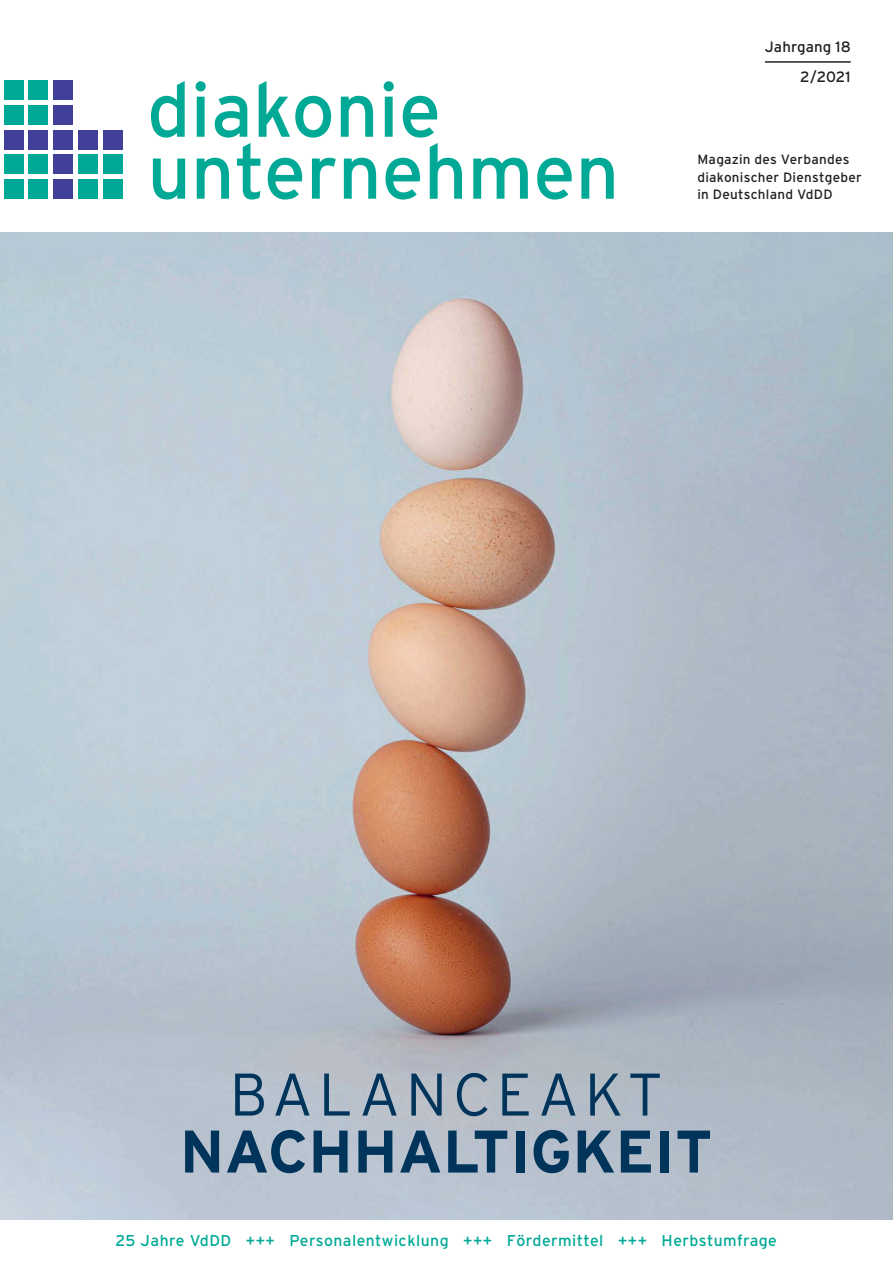
<style>
.page{position:relative;width:893px;height:1263px;background:#fff}
.page>*{position:absolute;margin:0;border:0;box-sizing:border-box;transform-origin:0 0}
.t1{font:76.5px/61.9px "Interstate";color:#00a995}
.t2{font:700 60px "Interstate";color:#00345b}
.t3{font:300 60px "Interstate";letter-spacing:.1em;color:#00345b}
.t4{font:15.75px "Interstate";letter-spacing:.03em;color:#00a995}
.t5{font:15px/30px "Interstate";letter-spacing:.01em;color:#231f20;text-align:right}
.t6{font:13.5px/17.2px "Interstate";letter-spacing:.02em;color:#231f20}
</style>
<div class="page">
<img style="left:0;top:232px;width:893px;height:988px">
<div style="left:4px;top:80px;width:20px;height:20px;background:#00a995"></div>
<div style="left:4px;top:105px;width:20px;height:20px;background:#00a995"></div>
<div style="left:4px;top:130px;width:20px;height:20px;background:#403f99"></div>
<div style="left:4px;top:155px;width:20px;height:19px;background:#00a995"></div>
<div style="left:4px;top:179px;width:20px;height:20px;background:#00a995"></div>
<div style="left:29px;top:80px;width:19px;height:20px;background:#00a995"></div>
<div style="left:29px;top:105px;width:19px;height:20px;background:#00a995"></div>
<div style="left:29px;top:130px;width:19px;height:20px;background:#403f99"></div>
<div style="left:29px;top:155px;width:19px;height:19px;background:#00a995"></div>
<div style="left:29px;top:179px;width:19px;height:20px;background:#00a995"></div>
<div style="left:53px;top:80px;width:20px;height:20px;background:#403f99"></div>
<div style="left:53px;top:105px;width:20px;height:20px;background:#403f99"></div>
<div style="left:53px;top:130px;width:20px;height:20px;background:#403f99"></div>
<div style="left:53px;top:155px;width:20px;height:19px;background:#403f99"></div>
<div style="left:53px;top:179px;width:20px;height:20px;background:#403f99"></div>
<div style="left:78px;top:130px;width:20px;height:20px;background:#403f99"></div>
<div style="left:78px;top:155px;width:20px;height:19px;background:#00a995"></div>
<div style="left:78px;top:179px;width:20px;height:20px;background:#00a995"></div>
<div style="left:103px;top:130px;width:20px;height:20px;background:#403f99"></div>
<div style="left:103px;top:155px;width:20px;height:19px;background:#00a995"></div>
<div style="left:103px;top:179px;width:20px;height:20px;background:#00a995"></div>
<hr style="left:765px;top:61px;width:86px;height:2px;background:#231f20">
<h1 class="t1" style="left:147px;top:85px;width:474px">diakonie unternehmen</h1>
<p class="t5" style="left:765px;top:33px;width:87px">Jahrgang 18<br>2 /2021</p>
<p class="t6" style="left:697px;top:152px;width:166px">Magazin des Verbandes diakonischer Dienst geber in Deutschland VdDD</p>
<h2 class="t3" style="left:230px;top:1072px;width:434px">BALANCEAKT</h2>
<h2 class="t2" style="left:180px;top:1131px;width:534px">NACHHALTIGKEIT</h2>
<p class="t4" style="left:115px;top:1234px;width:663px">25 Jahre VdDD +++ Personalentwicklung +++ Fördermittel +++ Herbstumfrage</p>
</div>
